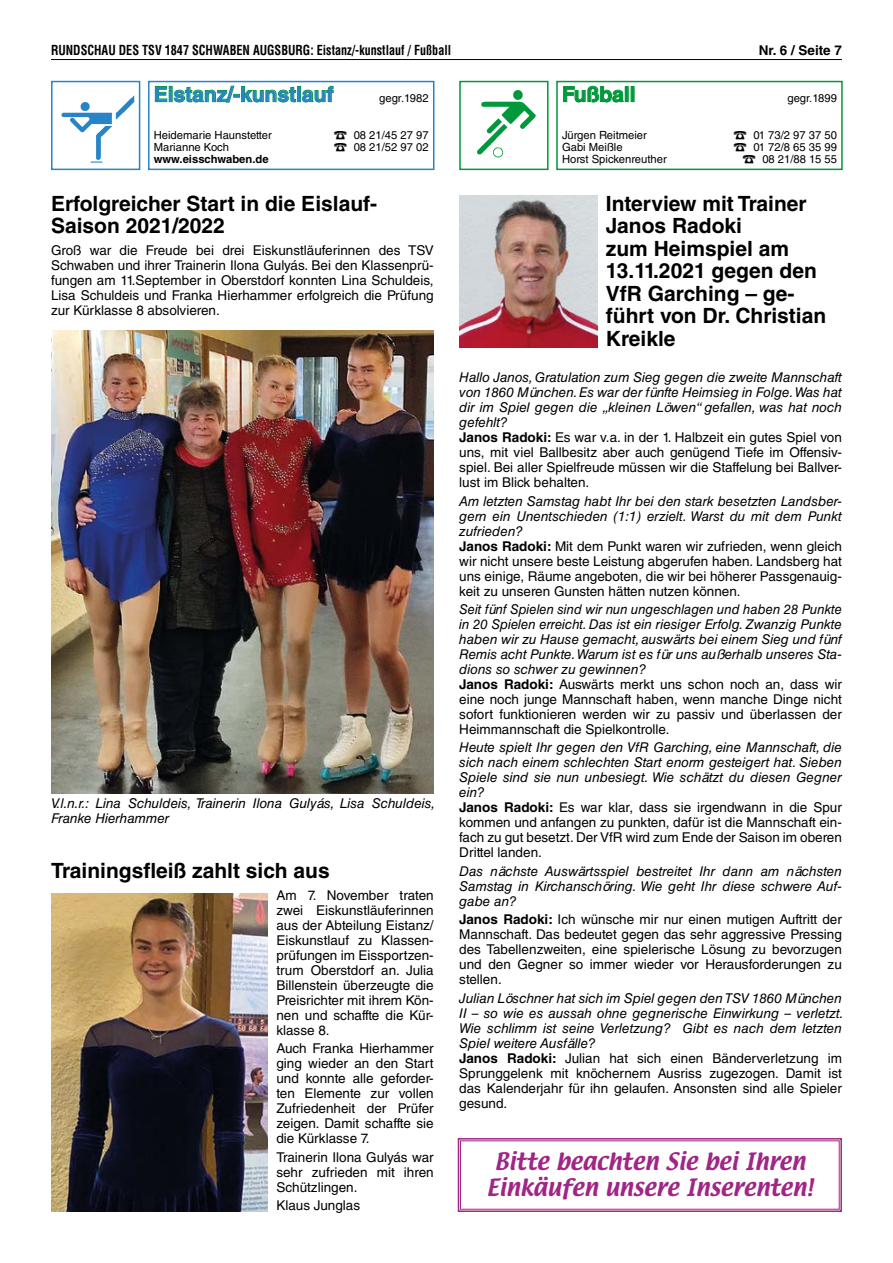
<style>
.page{position:relative;width:893px;height:1263px;background:#fff}
.page>*{position:absolute;margin:0;border:0;box-sizing:border-box;transform-origin:0 0}
.t1{font:700 21px/22.5px "Helvetica LT Std";color:#000}
.t2{font:21px/25.5px "Textile";color:#a02685;text-align:center}
.t3{font:700 21px "Helvetica LT Std";color:#2785c7}
.t4{font:700 21px "Helvetica LT Std";color:#00983a}
.t5{font:13.5px/15px "Helvetica LT Std";color:#000;text-align:justify}
.t6{font:italic 13.5px/15px "Helvetica LT Std";color:#000}
.t7{font:italic 13.5px/15px "Helvetica LT Std";color:#000;scale:.96 1}
.t8{font:700 condensed 13.5px "Helvetica LT Std";color:#000;scale:.9 1}
.t9{font:700 13.5px "Helvetica LT Std";color:#000}
.t10{font:11.25px "Helvetica LT Std";color:#000}
.t11{font:700 11.25px "Helvetica LT Std";color:#000}
.s1{font-style:italic}
.s2{font-weight:700}
.s3{font-weight:700;font-style:normal}
.s4{font-style:normal}
</style>
<div class="page">
<hr style="left:51px;top:59px;width:791px;height:1px;background:#000">
<img style="left:61px;top:95px;width:73px;height:67px">
<div style="left:51px;top:81px;width:89px;height:89px;border:2px solid #2785c7"></div>
<svg style="left:155px;top:85px;width:141px;height:18px"></svg>
<div style="left:298px;top:87px;width:3px;height:15px;border:1px solid #00983a"></div>
<svg style="left:302px;top:86px;width:32px;height:17px"></svg>
<div style="left:148px;top:81px;width:286px;height:89px;border:2px solid #2785c7"></div>
<img style="left:51px;top:331px;width:383px;height:462px">
<img style="left:51px;top:893px;width:217px;height:319px">
<img style="left:477px;top:90px;width:59px;height:68px">
<div style="left:459px;top:81px;width:90px;height:89px;border:2px solid #00983a"></div>
<svg style="left:563px;top:86px;width:61px;height:17px"></svg>
<div style="left:625px;top:87px;width:3px;height:15px;border:1px solid #00983a"></div>
<div style="left:556px;top:81px;width:287px;height:89px;border:2px solid #00983a"></div>
<img style="left:459px;top:196px;width:138px;height:151px">
<svg style="left:457px;top:1138px;width:385px;height:74px"></svg>
<p class="t8" style="left:51px;top:42px;width:446px">RUNDSCHAU DES TSV 1847 SCHWABEN AUGSBURG: Eistanz/-kunstlauf / Fußball</p>
<p class="t9" style="left:759px;top:42px;width:85px">Nr. 6 / Seite 7</p>
<h1 class="t3" style="left:154px;top:81px;width:181px">Eistanz/-kunstlauf</h1>
<p class="t10" style="left:379px;top:91px;width:51px">gegr.1982</p>
<p class="t10" style="left:154px;top:128px;width:120px">Heidemarie Haunstetter</p>
<p class="t10" style="left:354px;top:128px;width:77px">08 21/45 27 97</p>
<p class="t10" style="left:154px;top:140px;width:77px">Marianne Koch</p>
<p class="t10" style="left:354px;top:140px;width:77px">08 21/52 97 02</p>
<p class="t11" style="left:154px;top:152px;width:116px">www.eisschwaben.de</p>
<h1 class="t1" style="left:51px;top:192px;width:328px">Erfolgreicher Start in die Eislauf-<br>Saison 2021/2022</h1>
<p class="t5" style="left:51px;top:242px;width:384px">Groß war die Freude bei drei Eiskunstläuferinnen des TSV Schwaben und ihrer Trainerin Ilona Gulyás. Bei den Klassenprü&shy;fungen am 11.September in Oberstdorf konnten Lina Schuldeis, Lisa Schuldeis und Franka Hierhammer erfolgreich die Prüfung zur Kürklasse 8 absolvieren.</p>
<h1 class="t4" style="left:562px;top:81px;width:75px">Fußball</h1>
<p class="t10" style="left:787px;top:91px;width:51px">gegr.1899</p>
<p class="t10" style="left:562px;top:128px;width:86px">Jürgen Reitmeier</p>
<p class="t10" style="left:753px;top:128px;width:85px">01 73/2 97 37 50</p>
<p class="t10" style="left:562px;top:140px;width:62px">Gabi Meißle</p>
<p class="t10" style="left:753px;top:140px;width:85px">01 72/8 65 35 99</p>
<p class="t10" style="left:562px;top:153px;width:106px">Horst Spickenreuther</p>
<p class="t10" style="left:762px;top:153px;width:76px">08 21/88 15 55</p>
<h1 class="t1" style="left:606px;top:192px;width:222px">Interview mit Trainer<br>Janos Radoki<br>zum Heimspiel am<br>13.11.2021 gegen den<br>VfR Garching – ge&shy;führt von Dr. Christian<br>Kreikle</h1>
<p class="t5" style="left:459px;top:370px;width:384px;text-align:left"><span class="s1">Hallo Janos, Gratulation zum Sieg gegen die zweite Mannschaft von 1860 München. Es war der fünfte Heimsieg in Folge. Was hat dir im Spiel gegen die „kleinen Löwen“ gefallen, was hat noch gefehlt?<br></span><span class="s2">Janos Radoki:</span> Es war v.a. in der 1. Halbzeit ein gutes Spiel von uns, mit viel Ballbesitz aber auch genügend Tiefe im Offensiv&shy;spiel. Bei aller Spielfreude müssen wir die Staffelung bei Ballver&shy;lust im Blick behalten.</p>
<p class="t5" style="left:459px;top:493px;width:384px;text-align:left"><span class="s1">Am letzten Samstag habt Ihr bei den stark besetzten Landsber&shy;gern ein Unentschieden (1:1) erzielt. Warst du mit dem Punkt zufrieden?<br></span><span class="s2">Janos Radoki:</span> Mit dem Punkt waren wir zufrieden, wenn gleich wir nicht unsere beste Leistung abgerufen haben. Landsberg hat uns einige, Räume angeboten, die wir bei höherer Passgenauig&shy;keit zu unseren Gunsten hätten nutzen können.</p>
<p class="t7" style="left:459px;top:602px;width:400px">Seit fünf Spielen sind wir nun ungeschlagen und haben 28 Punkte in 20 Spielen erreicht. Das ist ein riesiger Erfolg. Zwanzig Punkte haben wir zu Hause gemacht, auswärts bei einem Sieg und fünf Remis acht Punkte. Warum ist es für uns außerhalb unseres Sta&shy;dions so schwer zu gewinnen?<br><span class="s3">Janos Radoki:</span> <span class="s4">Auswärts merkt uns schon noch an, dass wir eine noch junge Mannschaft haben, wenn manche Dinge nicht sofort funktionieren werden wir zu passiv und überlassen der Heimmannschaft die Spielkontrolle.</span></p>
<p class="t6" style="left:459px;top:740px;width:384px">Heute spielt Ihr gegen den VfR Garching, eine Mannschaft, die sich nach einem schlechten Start enorm gesteigert hat. Sieben Spiele sind sie nun unbesiegt. Wie schätzt du diesen Gegner ein?<br><span class="s3">Janos Radoki:</span> <span class="s4">Es war klar, dass sie irgendwann in die Spur kommen und anfangen zu punkten, dafür ist die Mannschaft ein&shy;fach zu gut besetzt. Der VfR wird zum Ende der Saison im oberen Drittel landen.</span></p>
<p class="t6" style="left:459px;top:863px;width:384px;text-align:justify">Das nächste Auswärtsspiel bestreitet Ihr dann am nächsten Samstag in Kirchanschöring. Wie geht Ihr diese schwere Auf&shy;gabe an?</p>
<p class="t5" style="left:459px;top:912px;width:384px"><span class="s2">Janos Radoki:</span> Ich wünsche mir nur einen mutigen Auftritt der Mannschaft. Das bedeutet gegen das sehr aggressive Pressing des Tabellenzweiten, eine spielerische Lösung zu bevorzugen und den Gegner so immer wieder vor Herausforderungen zu stellen.</p>
<p class="t6" style="left:459px;top:990px;width:386px">Julian Löschner hat sich im Spiel gegen den TSV 1860 München II – so wie es aussah ohne gegnerische Einwirkung – verletzt.<br>Wie schlimm ist seine Verletzung? Gibt es nach dem letzten Spiel weitere Ausfälle?<br><span class="s3">Janos Radoki:</span> <span class="s4">Julian hat sich einen Bänderverletzung im Sprunggelenk mit knöchernem Ausriss zugezogen. Damit ist das Kalenderjahr für ihn gelaufen. Ansonsten sind alle Spieler gesund.</span></p>
<p class="t6" style="left:51px;top:796px;width:386px">V.l.n.r.: Lina Schuldeis, Trainerin Ilona Gulyás, Lisa Schuldeis,<br>Franke Hierhammer</p>
<h1 class="t1" style="left:51px;top:859px;width:280px">Trainingsfleiß zahlt sich aus</h1>
<p class="t5" style="left:276px;top:887px;width:159px">Am 7. November traten zwei Eiskunstläuferinnen aus der Abteilung Eistanz/ Eiskunstlauf zu Klassen&shy;prüfungen im Eissportzen&shy;trum Oberstdorf an. Julia Billenstein überzeugte die Preisrichter mit ihrem Kön&shy;nen und schaffte die Kür&shy;klasse 8.</p>
<p class="t5" style="left:276px;top:1041px;width:159px">Auch Franka Hierhammer ging wieder an den Start und konnte alle geforder&shy;ten Elemente zur vollen Zufriedenheit der Prüfer zeigen. Damit schaffte sie die Kürklasse 7.</p>
<p class="t5" style="left:276px;top:1149px;width:159px">Trainerin Ilona Gulyás war sehr zufrieden mit ihren Schützlingen.</p>
<p class="t5" style="left:276px;top:1198px;width:85px">Klaus Junglas</p>
<h1 class="t2" style="left:486px;top:1149px;width:328px">Bitte beachten Sie bei Ihren<br>Einkäufen unsere Inserenten!</h1>
</div>
